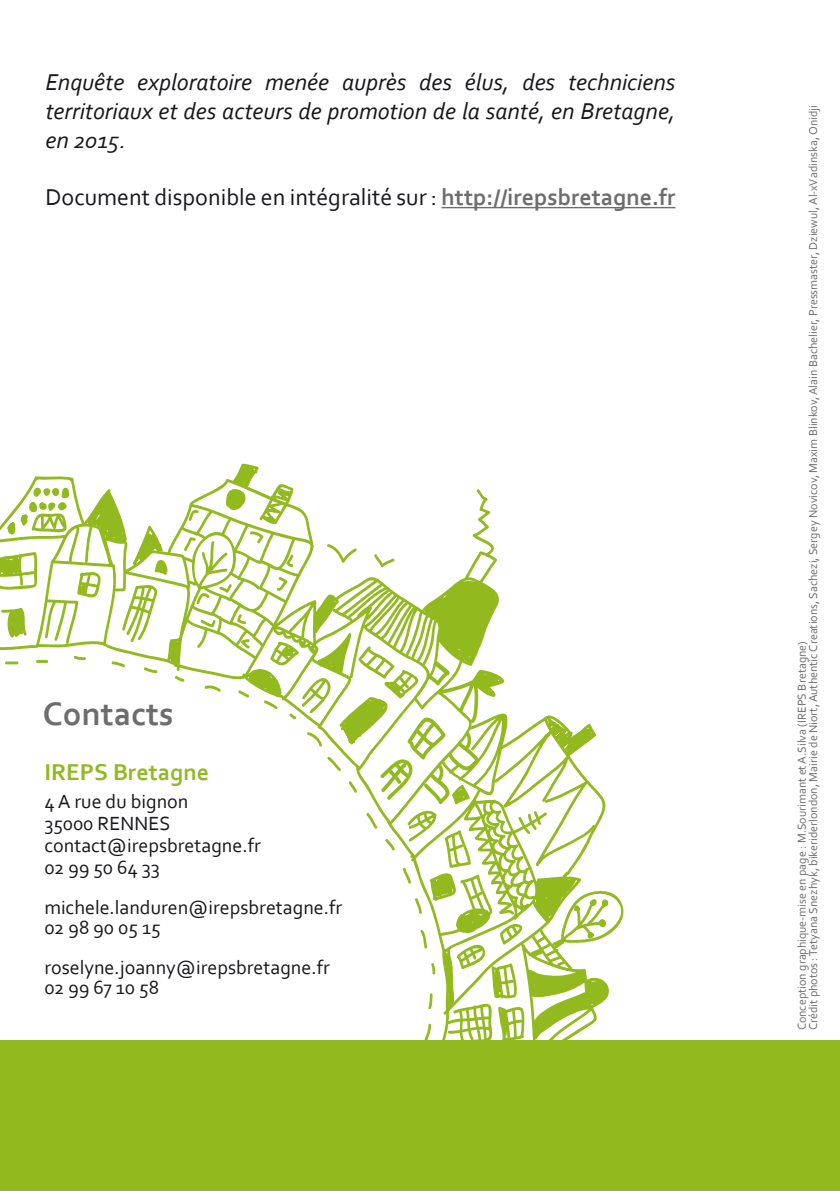
<style>
.page{position:relative;width:840px;height:1191px;background:#fff}
.page>*{position:absolute;margin:0;border:0;box-sizing:border-box;transform-origin:0 0}
.t1{font:700 34px "Corbel";color:#6e6d6d}
.t2{font:italic 24px/28.8px "Corbel";color:#1a171c;text-align:justify}
.t3{font:24px "Corbel";color:#1a171c}
.t4{font:700 24px "Corbel";color:#91b91e}
.t5{font:20px/22px "Corbel";color:#1a171c}
.t6{font:12px/11.4px "Corbel";color:#6e6d6d}
.s1{font-weight:700;color:#6e6d6d}
.s2{color:#8fba27}
</style>
<div class="page">
<svg style="left:0;top:463px;width:624px;height:577px"></svg>
<svg style="left:77px;top:571px;width:24px;height:28px"></svg>
<svg style="left:1px;top:607px;width:26px;height:31px"></svg>
<svg style="left:122px;top:583px;width:37px;height:60px"></svg>
<svg style="left:188px;top:509px;width:11px;height:12px"></svg>
<svg style="left:249px;top:531px;width:14px;height:13px"></svg>
<svg style="left:286px;top:553px;width:8px;height:14px"></svg>
<svg style="left:276px;top:576px;width:11px;height:15px"></svg>
<svg style="left:218px;top:583px;width:14px;height:10px"></svg>
<svg style="left:196px;top:592px;width:14px;height:13px"></svg>
<svg style="left:200px;top:619px;width:15px;height:8px"></svg>
<svg style="left:237px;top:613px;width:9px;height:11px"></svg>
<svg style="left:183px;top:537px;width:13px;height:15px"></svg>
<svg style="left:443px;top:923px;width:81px;height:117px"></svg>
<svg style="left:573px;top:905px;width:7px;height:7px"></svg>
<svg style="left:590px;top:899px;width:18px;height:8px"></svg>
<svg style="left:587px;top:919px;width:19px;height:19px"></svg>
<svg style="left:0;top:552px;width:38px;height:38px"></svg>
<svg style="left:21px;top:486px;width:48px;height:48px"></svg>
<svg style="left:7px;top:521px;width:8px;height:13px"></svg>
<svg style="left:167px;top:637px;width:15px;height:30px"></svg>
<svg style="left:493px;top:709px;width:113px;height:169px"></svg>
<svg style="left:132px;top:525px;width:35px;height:50px"></svg>
<svg style="left:5px;top:661px;width:14px;height:3px"></svg>
<svg style="left:36px;top:660px;width:13px;height:3px"></svg>
<svg style="left:73px;top:655px;width:13px;height:5px"></svg>
<svg style="left:111px;top:661px;width:15px;height:7px"></svg>
<svg style="left:143px;top:666px;width:15px;height:7px"></svg>
<svg style="left:174px;top:675px;width:11px;height:7px"></svg>
<svg style="left:204px;top:684px;width:17px;height:8px"></svg>
<svg style="left:237px;top:639px;width:208px;height:162px"></svg>
<svg style="left:365px;top:812px;width:13px;height:17px"></svg>
<svg style="left:384px;top:838px;width:11px;height:13px"></svg>
<svg style="left:402px;top:810px;width:68px;height:104px"></svg>
<svg style="left:419px;top:929px;width:8px;height:20px"></svg>
<svg style="left:430px;top:962px;width:5px;height:13px"></svg>
<svg style="left:428px;top:993px;width:4px;height:17px"></svg>
<svg style="left:422px;top:1023px;width:9px;height:17px"></svg>
<svg style="left:216px;top:483px;width:33px;height:32px"></svg>
<div style="left:0;top:1040px;width:839px;height:151px;background:#91b91e"></div>
<hr style="left:441px;top:207px;width:234px;height:1px;background:#6e6d6d">
<h2 class="t2" style="left:45px;top:67px;width:631px">Enquête exploratoire menée auprès des élus, des techniciens territoriaux et des acteurs de promotion de la santé, en Bretagne, en 2015.</h2>
<h2 class="t3" style="left:45px;top:182px;width:631px">Document disponible en intégralité sur : <span class="s1">http://irepsbretagne.fr</span></h2>
<h1 class="t1" style="left:43px;top:693px;width:132px">Contacts</h1>
<h2 class="t4" style="left:44px;top:757px;width:166px">IREPS Bret<span class="s2">agn</span>e</h2>
<h3 class="t5" style="left:44px;top:789px;width:218px">4 A rue du bignon<br>35000 RENNES contact@irepsbretagne.fr<br>02 99 50 64 33</h3>
<h3 class="t5" style="left:44px;top:897px;width:299px;line-height:20px">michele.landuren@irepsbretagne.fr<br>02 98 90 05 15</h3>
<h3 class="t5" style="left:44px;top:957px;width:287px;line-height:20px">roselyne.joanny@irepsbretagne.fr<br>02 99 67 10 58</h3>
<p class="t6" style="left:795px;top:1030px;width:926px;rotate:-90deg">Conception graphique-mise en page : M.Sourimant et A.Silva (IREPS Bretagne)<br>Crédit photos : Tetyana Snezhyk, bikeriderlondon, Mairie de Niort, Authentic Creations, Sachezi, Sergey Novicov, Maxim Blinkov, Alain Bachelier, Pressmaster, Dziewul, Al-xVadinska, Onidji</p>
</div>
